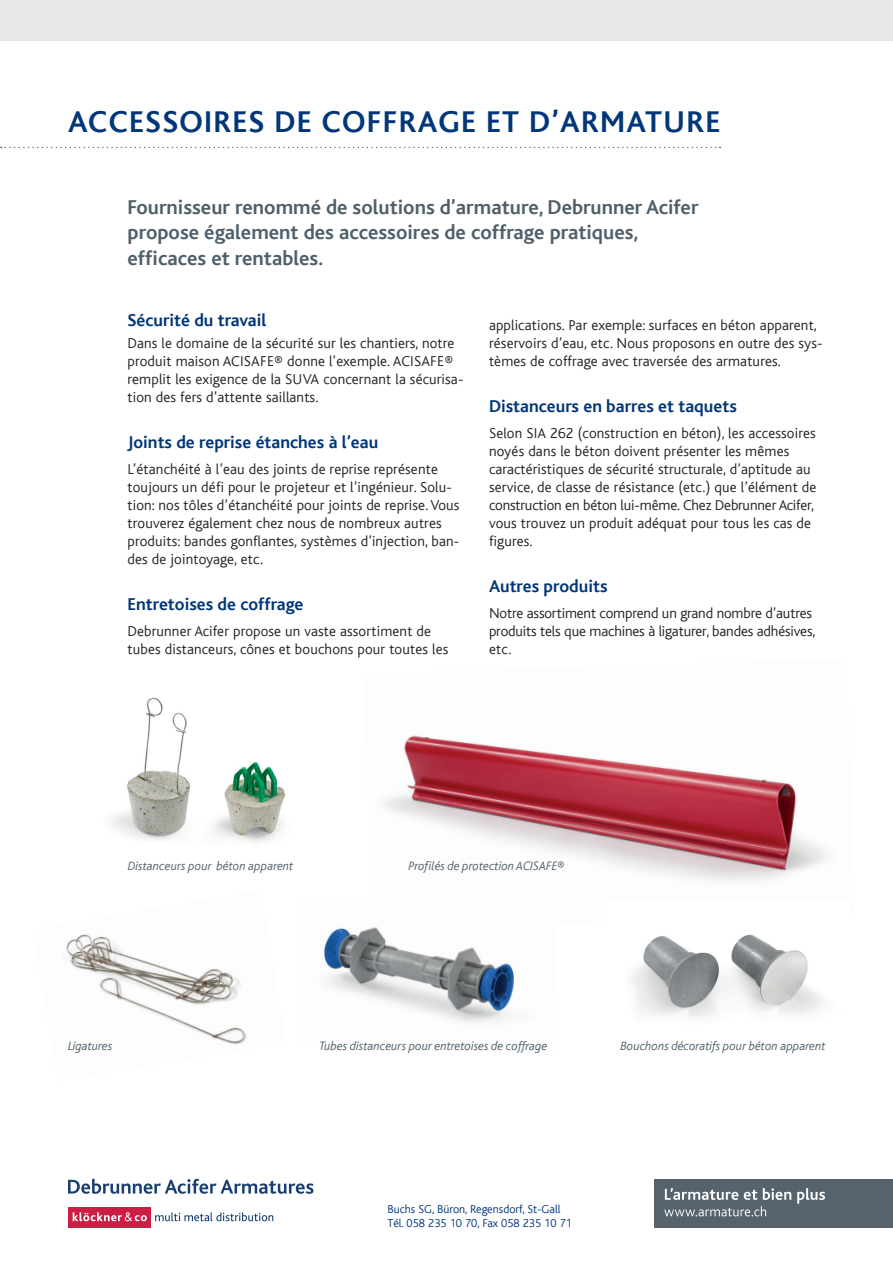
<style>
.page{position:relative;width:893px;height:1263px;background:#fff}
.page>*{position:absolute;margin:0;border:0;box-sizing:border-box;transform-origin:0 0}
.t1{font:700 31.5px "Kl Bliss";letter-spacing:.04em;color:#013778}
.t2{font:700 21px/25.5px "Kl Bliss";color:#4f606b}
.t3{font:700 18px "Kl Bliss";color:#013778}
.t4{font:300 15px/18px "Kl Bliss";letter-spacing:.01em;color:#231f20}
.t5{font:300 15px/18px "Kl Bliss";letter-spacing:-.01em;color:#231f20}
.t6{font:italic 300 12.75px "Kl Bliss";color:#4f606b}
.t7{font:300 12px/14.4px "Kl Bliss";color:#013778}
</style>
<div class="page">
<div style="left:0;top:0;width:893px;height:40px;background:#e6e7e9"></div>
<svg style="left:1px;top:147px;width:720px;height:1px"></svg>
<img style="left:384px;top:735px;width:444px;height:147px">
<img style="left:112px;top:697px;width:173px;height:145px">
<img style="left:66px;top:934px;width:181px;height:111px">
<img style="left:324px;top:927px;width:190px;height:96px">
<img style="left:631px;top:934px;width:193px;height:84px">
<svg style="left:68px;top:1178px;width:825px;height:50px"></svg>
<div style="left:68px;top:1207px;width:83px;height:20px;background:#cc1d44"></div>
<svg style="left:73px;top:1212px;width:74px;height:9px"></svg>
<svg style="left:155px;top:1212px;width:118px;height:9px"></svg>
<svg style="left:68px;top:1179px;width:245px;height:15px"></svg>
<div style="left:655px;top:1179px;width:238px;height:48px;background:#56626c"></div>
<svg style="left:664px;top:1188px;width:161px;height:28px"></svg>
<h1 class="t1" style="left:68px;top:105px;width:654px">ACCESSOIRES DE COFFRAGE ET D’ARMATURE</h1>
<h2 class="t2" style="left:128px;top:194px;width:573px">Fournisseur renommé de solutions d’armature, Debrunner Acifer propose également des accessoires de coffrage pratiques, efficaces et rentables.</h2>
<p class="t3" style="left:128px;top:311px;width:140px">Sécurité du travail</p>
<p class="t4" style="left:128px;top:334px;width:337px">Dans le domaine de la sécurité sur les chantiers, notre produit maison ACISAFE® donne l’exemple. ACISAFE® remplit les exigence de la SUVA concernant la sécurisa&shy;tion des fers d’attente saillants.</p>
<p class="t3" style="left:128px;top:433px;width:252px">Joints de reprise étanches à l’eau</p>
<p class="t4" style="left:128px;top:460px;width:333px">L’étanchéité à l’eau des joints de reprise représente toujours un défi pour le projeteur et l’ingénieur. Solu&shy;tion: nos tôles d’étanchéité pour joints de reprise. Vous trouverez également chez nous de nombreux autres produits: bandes gonflantes, systèmes d’injection, ban&shy;des de jointoyage, etc.</p>
<p class="t3" style="left:128px;top:595px;width:177px">Entretoises de coffrage</p>
<p class="t4" style="left:128px;top:622px;width:322px">Debrunner Acifer propose un vaste assortiment de tubes distanceurs, cônes et bouchons pour toutes les</p>
<p class="t4" style="left:489px;top:316px;width:335px">applications. Par exemple: surfaces en béton apparent, réservoirs d’eau, etc. Nous proposons en outre des sys&shy;tèmes de coffrage avec traversée des armatures.</p>
<p class="t3" style="left:489px;top:397px;width:249px">Distanceurs en barres et taquets</p>
<p class="t4" style="left:489px;top:424px;width:329px">Selon SIA 262 (construction en béton), les accessoires noyés dans le béton doivent présenter les mêmes caractéristiques de sécurité structurale, d’aptitude au service, de classe de résistance (etc.) que l’élément de construction en béton lui-même. Chez Debrunner Acifer, vous trouvez un produit adéquat pour tous les cas de figures.</p>
<p class="t3" style="left:489px;top:577px;width:120px">Autres produits</p>
<p class="t5" style="left:489px;top:604px;width:328px">Notre assortiment comprend un grand nombre d’autres produits tels que machines à ligaturer, bandes adhésives, etc.</p>
<p class="t6" style="left:128px;top:859px;width:167px">Distanceurs pour béton apparent</p>
<p class="t6" style="left:408px;top:859px;width:158px">Profilés de protection ACISAFE®</p>
<p class="t6" style="left:68px;top:1039px;width:46px">Ligatures</p>
<p class="t6" style="left:319px;top:1039px;width:230px">Tubes distanceurs pour entretoises de coffrage</p>
<p class="t6" style="left:620px;top:1039px;width:207px">Bouchons décoratifs pour béton apparent</p>
<p class="t7" style="left:387px;top:1202px;width:186px">Buchs SG, Büron, Regensdorf, St-Gall<br>Tél. 058 235 10 70, Fax 058 235 10 71</p>
</div>
